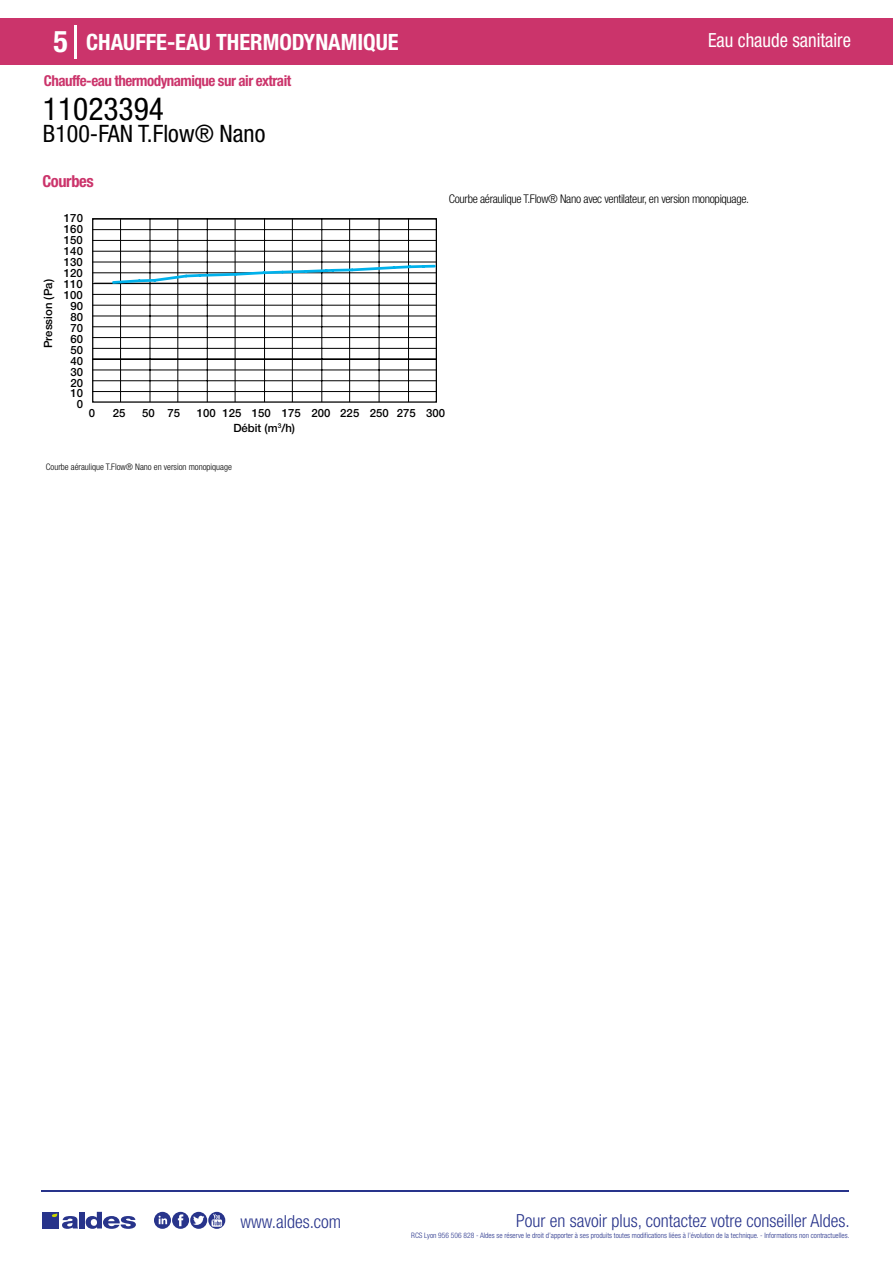
<style>
.page{position:relative;width:893px;height:1263px;background:#fff}
.page>*{position:absolute;margin:0;border:0;box-sizing:border-box;transform-origin:0 0}
.t1{font:condensed 31.5px "Helvetica Neue LT Std";color:#000}
.t2{font:700 condensed 30px "Helvetica Neue LT Std";color:#fff}
.t3{font:condensed 24px "Helvetica Neue LT Std";color:#000}
.t4{font:700 condensed 22.5px "Helvetica Neue LT Std";color:#fff}
.t5{font:condensed 19.5px "Helvetica Neue LT Std";color:#fff;scale:.95 1}
.t6{font:300 condensed 18px "Helvetica Neue";color:#28348b}
.t7{font:700 condensed 16.5px "Helvetica Neue LT Std";letter-spacing:-.025em;color:#cb346b}
.t8{font:700 condensed 15px "Helvetica Neue LT Std";letter-spacing:-.035em;color:#cb346b}
.t9{font:300 condensed 12px "Helvetica Neue LT Std";letter-spacing:-.025em;color:#000}
.t10{font:500 11.4px/9.9px "Helvetica Neue";color:#000}
.t11{font:300 condensed 9px "Helvetica Neue";color:#000}
.t12{font:300 condensed 7.5px "Helvetica Neue";color:#28348b}
</style>
<div class="page">
<div style="left:0;top:18px;width:893px;height:46px;background:#cb346b"></div>
<hr style="left:74px;top:25px;width:2px;height:33px;background:#fff">
<hr style="left:41px;top:1190px;width:808px;height:1px;background:#28348b">
<svg style="left:154px;top:1212px;width:71px;height:17px"></svg>
<div style="left:42px;top:1212px;width:17px;height:16px;background:#28348b"></div>
<div style="left:79px;top:1212px;width:5px;height:16px;background:#28348b"></div>
<svg style="left:86px;top:1212px;width:50px;height:17px"></svg>
<svg style="left:52px;top:1213px;width:26px;height:16px"></svg>
<hr style="left:92px;top:294px;width:345px;height:1px;background:#000">
<hr style="left:92px;top:273px;width:345px;height:1px;background:#000">
<hr style="left:92px;top:262px;width:345px;height:1px;background:#000">
<hr style="left:92px;top:251px;width:345px;height:1px;background:#000">
<hr style="left:92px;top:240px;width:345px;height:1px;background:#000">
<hr style="left:92px;top:229px;width:345px;height:1px;background:#000">
<hr style="left:92px;top:348px;width:345px;height:1px;background:#000">
<hr style="left:92px;top:337px;width:345px;height:1px;background:#000">
<hr style="left:92px;top:326px;width:345px;height:1px;background:#000">
<hr style="left:92px;top:391px;width:345px;height:1px;background:#000">
<hr style="left:92px;top:380px;width:345px;height:1px;background:#000">
<hr style="left:92px;top:370px;width:345px;height:1px;background:#000">
<hr style="left:92px;top:359px;width:345px;height:1px;background:#000">
<hr style="left:92px;top:316px;width:345px;height:1px;background:#000">
<hr style="left:92px;top:305px;width:345px;height:1px;background:#000">
<hr style="left:150px;top:219px;width:1px;height:183px;background:#000">
<hr style="left:207px;top:219px;width:1px;height:183px;background:#000">
<hr style="left:264px;top:219px;width:1px;height:183px;background:#000">
<hr style="left:322px;top:219px;width:1px;height:183px;background:#000">
<hr style="left:379px;top:219px;width:1px;height:183px;background:#000">
<hr style="left:408px;top:219px;width:1px;height:183px;background:#000">
<hr style="left:120px;top:219px;width:1px;height:183px;background:#000">
<hr style="left:178px;top:219px;width:1px;height:183px;background:#000">
<hr style="left:235px;top:219px;width:1px;height:183px;background:#000">
<hr style="left:292px;top:219px;width:1px;height:183px;background:#000">
<hr style="left:349px;top:219px;width:1px;height:183px;background:#000">
<div style="left:92px;top:218px;width:345px;height:185px;border:1px solid #000"></div>
<hr style="left:94px;top:283px;width:342px;height:1px;background:#000">
<svg style="left:110px;top:263px;width:327px;height:22px"></svg>
<h2 class="t2" style="left:54px;top:24px;width:16px">5</h2>
<h3 class="t4" style="left:86px;top:28px;width:314px">CHAUFFE-EAU THERMODYNAMIQUE</h3>
<h3 class="t5" style="left:708px;top:29px;width:152px">Eau chaude sanitaire</h3>
<h3 class="t8" style="left:44px;top:71px;width:249px">Chauffe-eau thermodynamique sur air extrait</h3>
<h1 class="t1" style="left:43px;top:91px;width:122px">11023394</h1>
<h3 class="t3" style="left:43px;top:120px;width:224px">B100-FAN T.Flow® Nano</h3>
<h3 class="t7" style="left:43px;top:171px;width:53px">Courbes</h3>
<h3 class="t10" style="left:64px;top:213px;width:21px">170</h3>
<h3 class="t10" style="left:64px;top:224px;width:21px">160</h3>
<h3 class="t10" style="left:64px;top:235px;width:20px">150</h3>
<h3 class="t10" style="left:64px;top:246px;width:21px">140</h3>
<h3 class="t10" style="left:64px;top:257px;width:20px">130</h3>
<h3 class="t10" style="left:43px;top:348px;width:71px;rotate:-90deg">Pression (Pa)</h3>
<h3 class="t10" style="left:64px;top:268px;width:20px">120</h3>
<h3 class="t10" style="left:64px;top:279px;width:20px">110</h3>
<h3 class="t10" style="left:64px;top:290px;width:20px">100</h3>
<h3 class="t10" style="left:70px;top:301px;width:14px">90</h3>
<h3 class="t10" style="left:70px;top:312px;width:14px">80</h3>
<h3 class="t10" style="left:70px;top:323px;width:14px">70</h3>
<h3 class="t10" style="left:70px;top:334px;width:14px">60</h3>
<h3 class="t10" style="left:70px;top:345px;width:14px">50</h3>
<h3 class="t10" style="left:70px;top:356px;width:14px">40</h3>
<h3 class="t10" style="left:70px;top:367px;width:14px">30</h3>
<h3 class="t9" style="left:449px;top:192px;width:302px">Courbe aéraulique T.Flow® Nano avec ventilateur, en version monopiquage.</h3>
<h3 class="t10" style="left:70px;top:378px;width:14px">20<br>10</h3>
<h3 class="t10" style="left:77px;top:399px;width:8px">0</h3>
<h3 class="t10" style="left:113px;top:408px;width:14px">25</h3>
<h3 class="t10" style="left:233px;top:405px;width:213px;line-height:15.1px;text-indent:-36px">100 125 150 175 200 225 250 275 300<br>Débit (m<sup>3</sup>/h)</h3>
<h3 class="t10" style="left:89px;top:408px;width:8px">0</h3>
<h3 class="t10" style="left:142px;top:408px;width:39px">50 75</h3>
<p class="t11" style="left:46px;top:461px;width:187px">Courbe aéraulique T.Flow® Nano en version monopiquage</p>
<h3 class="t6" style="left:240px;top:1211px;width:102px">www.aldes.com</h3>
<h3 class="t6" style="left:516px;top:1211px;width:335px">Pour en savoir plus, contactez votre conseiller Aldes.</h3>
<p class="t12" style="left:411px;top:1230px;width:440px">RCS Lyon 956 506 828 - Aldes se réserve le droit d’apporter à ses produits toutes modifications liées à l’évolution de la technique. - Informations non contractuelles.</p>
</div>
